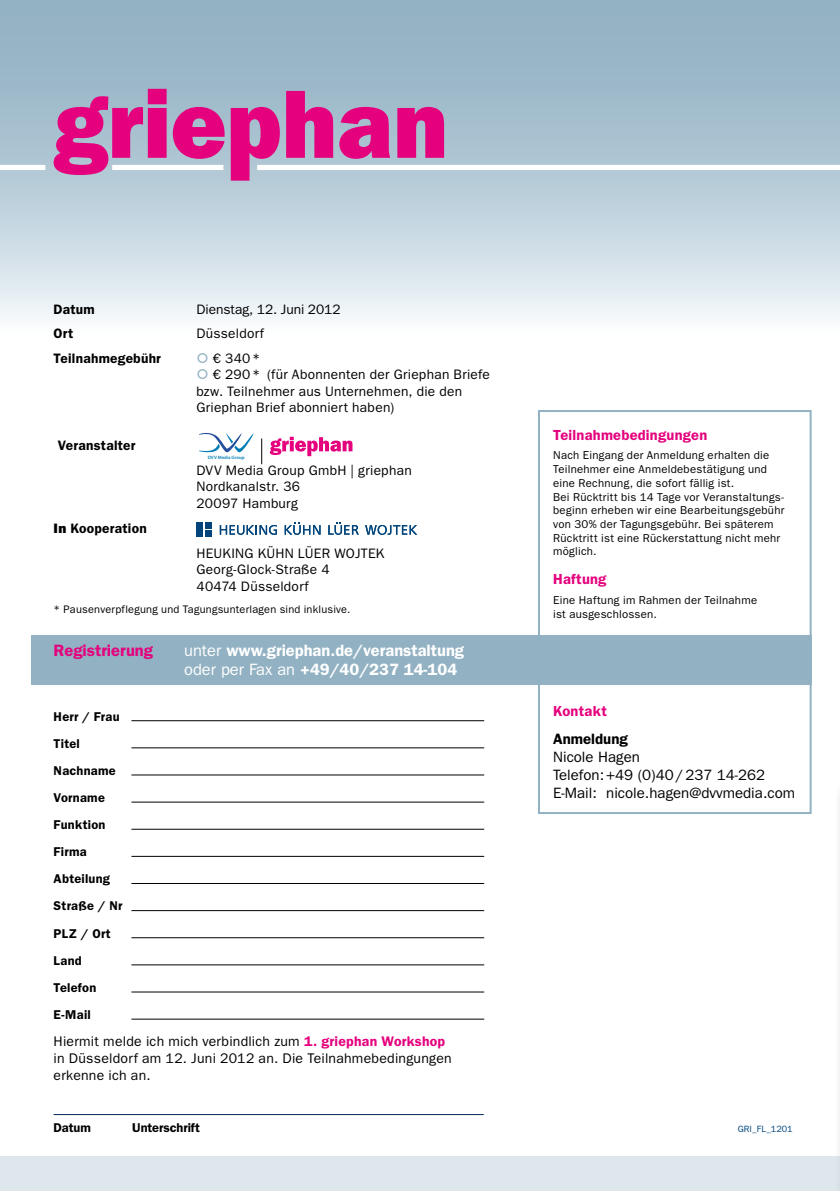
<style>
.page{position:relative;width:840px;height:1191px;background:#fff}
.page>*{position:absolute;margin:0;border:0;box-sizing:border-box;transform-origin:0 0}
.t1{font:600 16.4px/19.8px "ITC Franklin Gothic Std";color:#fff}
.t2{font:600 16.4px "ITC Franklin Gothic Std";color:#e5007d}
.t3{font:15px/18px "ITC Franklin Gothic Std";color:#000}
.t4{font:600 15px "ITC Franklin Gothic Std";color:#000}
.t5{font:600 14.6px "ITC Franklin Gothic Std";letter-spacing:.015em;color:#e5007d}
.t6{font:14px/16.8px "ITC Franklin Gothic Std";letter-spacing:.015em;color:#000}
.t7{font:13.8px/16.4px "ITC Franklin Gothic Std";letter-spacing:.02em;color:#000}
.t8{font:600 13.8px "ITC Franklin Gothic Std";letter-spacing:.02em;color:#000}
.t9{font:13.8px "ITC Franklin Gothic Std";color:#000}
.t10{font:600 12.8px/27.2px "ITC Franklin Gothic Std";letter-spacing:.02em;color:#000}
.t11{font:600 12.8px "ITC Franklin Gothic Std";letter-spacing:-.01em;color:#000}
.t12{font:11.4px/13.8px "ITC Franklin Gothic Std";letter-spacing:.02em;color:#000}
.t13{font:11px "ITC Franklin Gothic Std";letter-spacing:.02em;color:#000}
.t14{font:9.2px "ITC Franklin Gothic Std";color:#00447b}
.t15{font:600 4.8px "Myriad Pro";color:#007db4}
.s1{font-family:"ITC Franklin Gothic Std Hvy";font-weight:400}
.s2{font-weight:400}
.s3{font-weight:600;color:#e5007d}
</style>
<div class="page">
<svg style="left:0;top:0;width:839px;height:319px;background:#b7cbd8"></svg>
<svg style="left:54px;top:89px;width:112px;height:86px;background:#c858a2"></svg>
<svg style="left:173px;top:107px;width:51px;height:52px;background:#d33694"></svg>
<svg style="left:286px;top:91px;width:47px;height:67px;background:#d23493"></svg>
<svg style="left:339px;top:107px;width:51px;height:52px;background:#d43292"></svg>
<svg style="left:397px;top:107px;width:47px;height:51px;background:#d9238c"></svg>
<svg style="left:230px;top:107px;width:50px;height:74px;background:#d33e98"></svg>
<div style="left:257px;top:165px;width:582px;height:5px;background:#fff"></div>
<div style="left:0;top:165px;width:45px;height:5px;background:#fff"></div>
<div style="left:112px;top:165px;width:111px;height:5px;background:#fff"></div>
<hr style="left:131px;top:720px;width:353px;height:1px;background:#000">
<hr style="left:131px;top:747px;width:353px;height:1px;background:#000">
<hr style="left:131px;top:774px;width:353px;height:1px;background:#000">
<hr style="left:131px;top:801px;width:353px;height:1px;background:#000">
<hr style="left:131px;top:829px;width:353px;height:1px;background:#000">
<hr style="left:131px;top:856px;width:353px;height:1px;background:#000">
<hr style="left:131px;top:883px;width:353px;height:1px;background:#000">
<hr style="left:131px;top:910px;width:353px;height:1px;background:#000">
<hr style="left:131px;top:937px;width:353px;height:1px;background:#000">
<hr style="left:131px;top:964px;width:353px;height:1px;background:#000">
<hr style="left:131px;top:991px;width:353px;height:1px;background:#000">
<hr style="left:131px;top:1018px;width:353px;height:1px;background:#000">
<hr style="left:54px;top:1114px;width:429px;height:1px;background:#002657">
<svg style="left:199px;top:433px;width:54px;height:20px"></svg>
<svg style="left:270px;top:437px;width:82px;height:19px"></svg>
<svg style="left:365px;top:525px;width:52px;height:10px"></svg>
<svg style="left:220px;top:525px;width:57px;height:10px"></svg>
<div style="left:196px;top:522px;width:6px;height:15px;background:#00447b"></div>
<svg style="left:205px;top:522px;width:6px;height:6px"></svg>
<div style="left:205px;top:530px;width:6px;height:7px;background:#00447b"></div>
<svg style="left:284px;top:522px;width:36px;height:13px"></svg>
<svg style="left:328px;top:522px;width:30px;height:13px"></svg>
<div style="left:31px;top:635px;width:780px;height:49px;background:#92b1c2"></div>
<div style="left:537px;top:410px;width:274px;height:404px;border:2px solid #92b1c2"></div>
<svg style="left:261px;top:438px;width:1px;height:26px"></svg>
<div style="left:0;top:1157px;width:839px;height:34px;background:#dee7ec"></div>
<p class="t8" style="left:54px;top:301px;width:43px">Datum</p>
<p class="t9" style="left:196px;top:301px;width:146px">Dienstag, 12. Juni 2012</p>
<p class="t8" style="left:54px;top:325px;width:21px">Ort</p>
<p class="t7" style="left:196px;top:325px;width:69px">Düsseldorf</p>
<p class="t8" style="left:54px;top:350px;width:109px">Teilnahmegebühr</p>
<p class="t7" style="left:212px;top:350px;width:49px">€ 340*</p>
<p class="t7" style="left:212px;top:366px;width:278px">€ 290* (für Abonnenten der Griephan Briefe</p>
<p class="t7" style="left:196px;top:383px;width:267px">bzw. Teilnehmer aus Unternehmen, die den</p>
<p class="t7" style="left:196px;top:399px;width:199px">Griephan Brief abonniert haben)</p>
<p class="t8" style="left:58px;top:437px;width:79px">Veranstalter</p>
<p class="t15" style="left:208px;top:454px;width:38px">DVV Media Group</p>
<p class="t7" style="left:196px;top:462px;width:217px">DVV Media Group GmbH | griephan<br>Nordkanalstr. 36<br>20097 Hamburg</p>
<p class="t8" style="left:54px;top:520px;width:95px"><span class="s1">In</span> Kooperation</p>
<p class="t7" style="left:196px;top:545px;width:189px">HEUKING KÜHN LÜER WOJTEK<br>Georg-Glock-Straße 4<br>40474 Düsseldorf</p>
<p class="t13" style="left:54px;top:603px;width:298px">* Pausenverpflegung und Tagungsunterlagen sind inklusive.</p>
<h1 class="t2" style="left:54px;top:640px;width:101px">Registrierung</h1>
<h1 class="t1" style="left:184px;top:640px;width:281px"><span class="s2">unter</span> www.griephan.de/veranstaltung <span class="s2">oder per Fax an</span> +49/40/237 14-104</h1>
<p class="t10" style="left:54px;top:702px;width:70px">Herr / Frau<br>Titel<br>Nachname<br>Vorname<br>Funktion<br>Firma<br>Abteilung<br>Straße / Nr<br>PLZ / Ort<br>Land<br>Telefon<br>E-Mail</p>
<p class="t6" style="left:54px;top:1033px;width:399px">Hiermit melde ich mich verbindlich zum <span class="s3">1. griephan Workshop </span>in Düsseldorf am 12. Juni 2012 an. Die Teilnahmebedingungen erkenne ich an.</p>
<p class="t10" style="left:54px;top:1113px;width:39px">Datum</p>
<p class="t11" style="left:132px;top:1119px;width:69px">Unterschrift</p>
<p class="t5" style="left:553px;top:426px;width:155px">Teilnahmebedingungen</p>
<p class="t12" style="left:553px;top:449px;width:233px">Nach Eingang der Anmeldung erhalten die Teilnehmer eine Anmeldebestätigung und eine Rechnung, die sofort fällig ist.<br>Bei Rücktritt bis 14 Tage vor Veranstaltungs&shy;beginn erheben wir eine Bearbeitungsgebühr von 30% der Tagungsgebühr. Bei späterem Rücktritt ist eine Rückerstattung nicht mehr möglich.</p>
<p class="t5" style="left:553px;top:571px;width:55px">Haftung</p>
<p class="t12" style="left:553px;top:593px;width:205px">Eine Haftung im Rahmen der Teilnahme ist ausgeschlossen.</p>
<p class="t5" style="left:553px;top:702px;width:55px">Kontakt</p>
<h2 class="t4" style="left:553px;top:730px;width:76px">Anmeldung</h2>
<h2 class="t3" style="left:553px;top:748px;width:243px">Nicole Hagen<br>Telefon:+49 (0)40/237 14-262<br>E-Mail: nicole.hagen@dvvmedia.com</h2>
<p class="t14" style="left:737px;top:1123px;width:56px">GRI_FL_1201</p>
</div>
